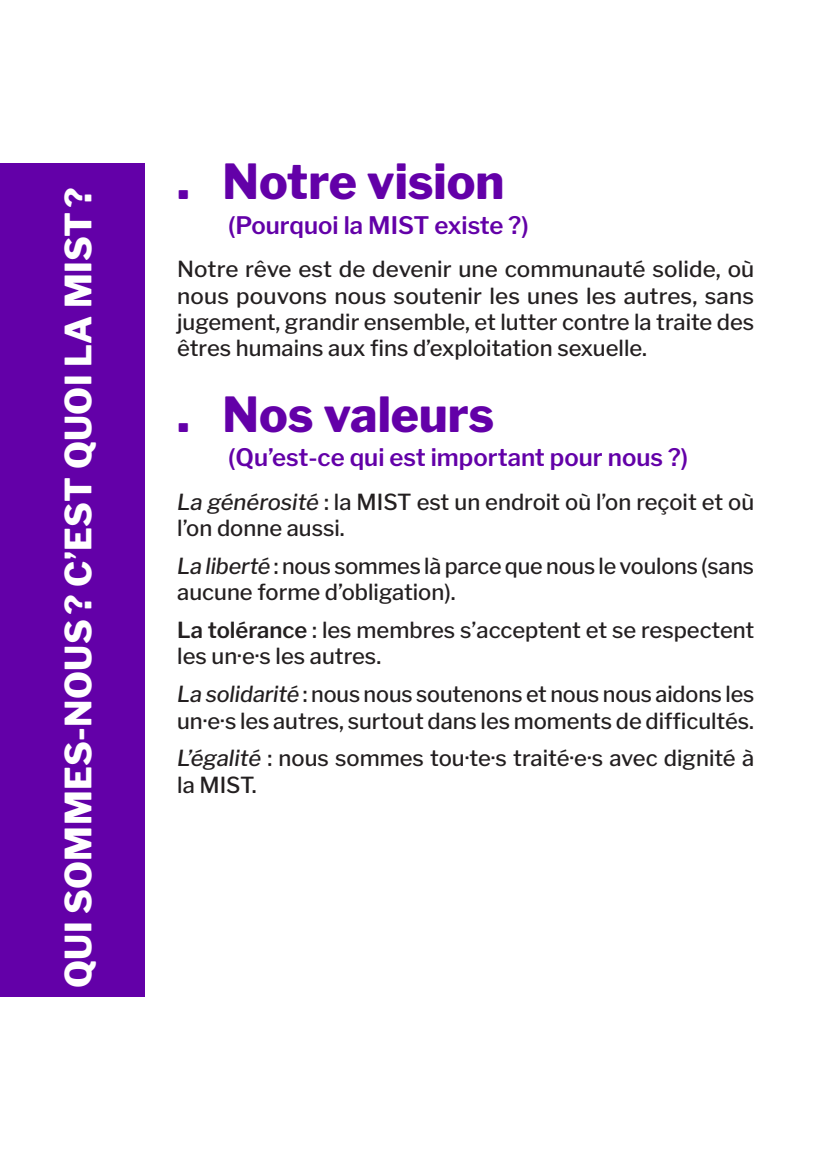
<style>
.page{position:relative;width:828px;height:1168px;background:#fff}
.page>*{position:absolute;margin:0;border:0;box-sizing:border-box;transform-origin:0 0}
.t1{font:800 48px "Libre Franklin";color:#6300a8}
.titres_parties{font:800 36px "Libre Franklin";letter-spacing:.01em;color:#fff}
.soustitre{font:600 24px "Libre Franklin";color:#6300a8}
.texte_courant{font:500 22px/26.4px "Libre Franklin";color:#231f20}
.s1{font-style:italic}
.s2{font-weight:600}
</style>
<div class="page">
<div style="left:0;top:163px;width:145px;height:833px;background:#6300a8"></div>
<p class="titres_parties" style="left:50px;top:988px;width:802px;rotate:-90deg">QUI SOMMES-NOUS? C’EST QUOI LA MIST?</p>
<p class="t1" style="left:177px;top:144px;width:329px">. Notre vision</p>
<p class="soustitre" style="left:228px;top:206px;width:302px">(Pourquoi la MIST existe ?)</p>
<p class="texte_courant" style="left:177px;top:254px;width:578px;text-align:justify">Notre rêve est de devenir une communauté solide, où nous pouvons nous soutenir les unes les autres, sans jugement, grandir ensemble, et lutter contre la traite des êtres humains aux fins d’exploitation sexuelle.</p>
<p class="t1" style="left:177px;top:377px;width:318px">. Nos valeurs</p>
<p class="soustitre" style="left:228px;top:439px;width:461px">(Qu’est-ce qui est important pour nous ?)</p>
<p class="texte_courant" style="left:177px;top:486px;width:578px"><span class="s1">La générosité</span> : la MIST est un endroit où l’on reçoit et où l’on donne aussi.</p>
<p class="texte_courant" style="left:177px;top:551px;width:578px"><span class="s1">La liberté</span> : nous sommes là parce que nous le voulons (sans aucune forme d’obligation).</p>
<p class="texte_courant" style="left:177px;top:615px;width:578px"><span class="s2">La tolérance</span> : les membres s’acceptent et se respectent les un·e·s les autres.</p>
<p class="texte_courant" style="left:177px;top:679px;width:579px"><span class="s1">La solidarité</span> : nous nous soutenons et nous nous aidons les un·e·s les autres, surtout dans les moments de difficultés.</p>
<p class="texte_courant" style="left:177px;top:743px;width:578px"><span class="s1">L’égalité</span> : nous sommes tou·te·s traité·e·s avec dignité à la MIST.</p>
</div>
